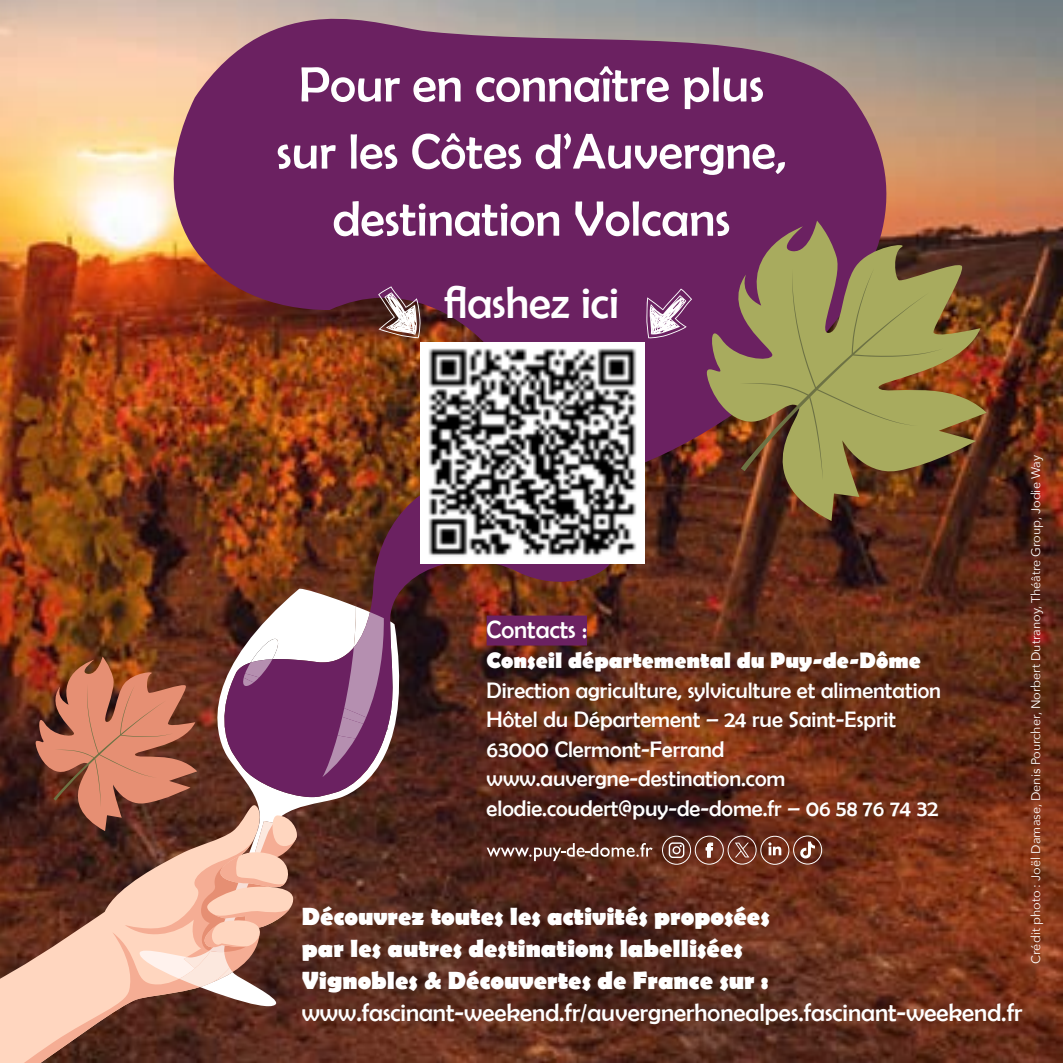
<style>
.page{position:relative;width:1063px;height:1063px;background:#fff}
.page>*{position:absolute;margin:0;border:0;box-sizing:border-box;transform-origin:0 0}
.t1{font:50px/67px "Berlin Sans FB";color:#fff;text-align:center}
.t2{font:45px "Berlin Sans FB";color:#fff}
.t3{font:700 25px/32px "Berlin Sans FB";color:#fff}
.t4{font:25px "Berlin Sans FB";color:#fff}
.t5{font:22.5px/29.5px "Berlin Sans FB";color:#fff}
.t6{font:700 22.5px "Berlin Sans FB";color:#fff}
.t7{font:12.5px "Avenir Next";color:#fff}
</style>
<div class="page">
<img style="left:0;top:0;width:1063px;height:1063px">
<svg style="left:0;top:802px;width:35px;height:40px"></svg>
<svg style="left:0;top:842px;width:271px;height:221px;background:#845747"></svg>
<svg style="left:388px;top:761px;width:16px;height:107px;background:#4b251a"></svg>
<img style="left:133px;top:0;width:856px;height:761px">
<img style="left:420px;top:343px;width:225px;height:220px">
<div style="left:487px;top:616px;width:100px;height:30px;background:#6b2161"></div>
<svg style="left:487px;top:843px;width:166px;height:18px;background:#7b564c"></svg>
<svg style="left:705px;top:832px;width:8px;height:26px"></svg>
<div style="left:695px;top:836px;width:29px;height:29px;border:1px solid #fff;border-radius:50%"></div>
<svg style="left:768px;top:842px;width:13px;height:13px"></svg>
<div style="left:761px;top:836px;width:28px;height:29px;border:1px solid #fff;border-radius:50%"></div>
<svg style="left:799px;top:842px;width:16px;height:17px"></svg>
<div style="left:793px;top:836px;width:29px;height:28px;border:1px solid #fff;border-radius:50%"></div>
<div style="left:662px;top:836px;width:29px;height:29px;border:1px solid #fff;border-radius:50%"></div>
<svg style="left:669px;top:842px;width:15px;height:16px"></svg>
<div style="left:728px;top:836px;width:28px;height:28px;border:1px solid #fff;border-radius:50%"></div>
<svg style="left:735px;top:843px;width:14px;height:14px"></svg>
<img style="left:707px;top:221px;width:280px;height:300px">
<svg style="left:740px;top:268px;width:203px;height:212px;background:#9a9354"></svg>
<svg style="left:35px;top:606px;width:353px;height:400px;background:#98655f"></svg>
<svg style="left:378px;top:286px;width:43px;height:52px"></svg>
<svg style="left:646px;top:289px;width:46px;height:50px"></svg>
<h1 class="t1" style="left:277px;top:51px;width:511px">Pour en connaître plus sur les Côtes d’Auvergne, destination Volcans</h1>
<h2 class="t2" style="left:444px;top:278px;width:176px">flashez ici</h2>
<p class="t4" style="left:487px;top:616px;width:102px">Contacts :</p>
<p class="t6" style="left:487px;top:648px;width:436px">Conseil départemental du Puy-de-Dôme</p>
<p class="t5" style="left:487px;top:675px;width:456px">Direction agriculture, sylviculture et alimentation Hôtel du Département – 24 rue Saint-Esprit 63000 Clermont-Ferrand www.auvergne-destination.com elodie.coudert@puy-de-dome.fr – 06 58 76 74 32</p>
<p class="t3" style="left:302px;top:902px;width:470px">Découvrez toutes les activités proposées par les autres destinations labellisées<br>Vignobles &amp; Découvertes de France sur :</p>
<p class="t4" style="left:302px;top:999px;width:722px">www.fascinant-weekend.fr/auvergnerhonealpes.fascinant-weekend.fr</p>
<p class="t7" style="left:1025px;top:964px;width:511px;rotate:-90deg">Crédit photo : Joël Damase, Denis Pourcher, Norbert Dutranoy, Théâtre Group, Jodie Way</p>
</div>
